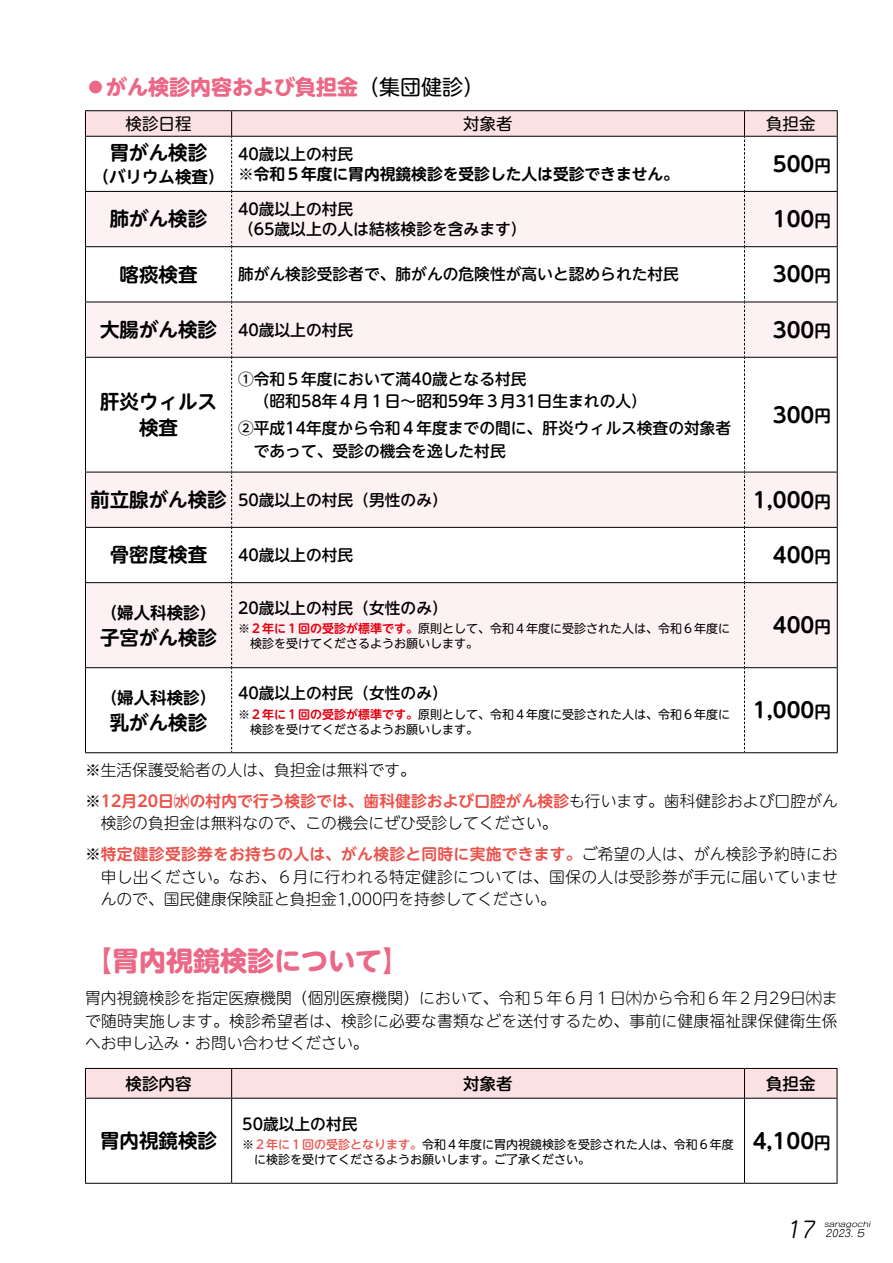
<style>
.page{position:relative;width:893px;height:1263px;background:#fff}
.page>*{position:absolute;margin:0;border:0;box-sizing:border-box;transform-origin:0 0}
.t1{font:700 27px "UD Shin M Go Pr 6";color:#eb6887}
.t2{font:italic 22.35px "Seurat Pro M";color:#000}
.t3{font:700 21px "UD Shin M Go Pr 6 De";color:#000}
.t4{font:700 21px "UD Shin M Go Pr 6";color:#eb6887}
.t5{font:700 19.5px/25.5px "UD Shin M Go Pr 6 De";color:#000;text-align:center}
.t6{font:700 16.5px "UD Shin M Go Pr 6 De";color:#000}
.t7{font:16.5px "UD Shin M Go Pr 6";color:#000}
.t8{font:500 16.5px "UD Shin M Go Pr 6";color:#000}
.t9{font:500 15.75px/22.5px "UD Shin M Go Pr 6";color:#000}
.t10{font:300 15.75px/22.5px "UD Shin M Go Pr 6";color:#000;text-align:justify}
.t11{font:700 15.75px "UD Shin M Go Pr 6 De";letter-spacing:.01em;color:#ea554e}
.t12{font:300 15.75px/22.5px "UD Shin M Go Pr 6";letter-spacing:.02em;color:#000}
.t13{font:700 15.75px "UD Shin M Go Pr 6 De";color:#000}
.t14{font:12px/15px "UD Shin M Go Pr 6";color:#000}
.t15{font:italic 10.05px "Seurat Pro M";color:#000;scale:.95 1}
.t16{font:italic 7.2px "Seurat Pro M";color:#000;scale:1.19 1}
.s1{font-weight:400;color:#000}
.s2{font-size:16.5px}
.s3{font-family:"UD Shin M Go Pr 6 De";font-weight:700;font-size:19.5px}
.s4{font-weight:500}
.s5{font-family:"UD Shin M Go Pr 6 De";font-weight:700;color:#e60012}
.s6{font-family:"UD Shin M Go Pr 6";font-weight:300;color:#000}
.s7{font-weight:500;color:#ea554e}
</style>
<div class="page">
<hr style="left:85px;top:110px;width:147px;height:1px;background:#000">
<hr style="left:232px;top:110px;width:512px;height:1px;background:#000">
<hr style="left:744px;top:110px;width:94px;height:1px;background:#000">
<hr style="left:85px;top:752px;width:147px;height:1px;background:#000">
<hr style="left:232px;top:752px;width:512px;height:1px;background:#000">
<hr style="left:744px;top:752px;width:94px;height:1px;background:#000">
<svg style="left:85px;top:111px;width:753px;height:641px"></svg>
<svg style="left:85px;top:1068px;width:753px;height:30px;background:#efd6d8"></svg>
<hr style="left:85px;top:1098px;width:147px;height:1px;background:#000">
<hr style="left:85px;top:1099px;width:1px;height:84px;background:#000">
<hr style="left:232px;top:1098px;width:512px;height:1px;background:#000">
<hr style="left:231px;top:1099px;width:1px;height:84px;background:#000">
<hr style="left:744px;top:1098px;width:93px;height:1px;background:#000">
<hr style="left:744px;top:1099px;width:1px;height:84px;background:#000">
<hr style="left:837px;top:1099px;width:1px;height:84px;background:#000">
<hr style="left:85px;top:1183px;width:147px;height:1px;background:#000">
<hr style="left:232px;top:1183px;width:512px;height:1px;background:#000">
<hr style="left:744px;top:1183px;width:93px;height:1px;background:#000">
<h3 class="t4" style="left:85px;top:69px;width:400px">⃝がん検診内容および負担金<span class="s1">（集団健診）</span></h3>
<p class="t7" style="left:126px;top:110px;width:67px">検診日程</p>
<p class="t7" style="left:463px;top:110px;width:51px">対象者</p>
<p class="t7" style="left:766px;top:110px;width:51px">負担金</p>
<p class="t5" style="left:110px;top:138px;width:99px">胃がん検診</p>
<p class="t6" style="left:93px;top:162px;width:133px">（バリウム検査）</p>
<p class="t9" style="left:238px;top:142px;width:117px">40歳以上の村民</p>
<p class="t13" style="left:238px;top:160px;width:443px">※令和５年度に胃内視鏡検診を受診した人は受診できません。</p>
<h3 class="t3" style="left:773px;top:146px;width:60px">500<span class="s2">円</span></h3>
<p class="t5" style="left:110px;top:205px;width:99px">肺がん検診</p>
<p class="t9" style="left:238px;top:199px;width:290px;line-height:19.5px">40歳以上の村民<br>（65歳以上の人は結核検診を含みます）</p>
<h3 class="t3" style="left:773px;top:201px;width:60px">100<span class="s2">円</span></h3>
<p class="t5" style="left:120px;top:260px;width:79px">喀痰検査</p>
<p class="t9" style="left:238px;top:262px;width:442px">肺がん検診受診者で、肺がんの危険性が高いと認められた村民</p>
<h3 class="t3" style="left:773px;top:256px;width:60px">300<span class="s2">円</span></h3>
<p class="t9" style="left:100px;top:317px;width:255px"><span class="s3">大腸がん検診</span> 40歳以上の村民</p>
<h3 class="t3" style="left:773px;top:312px;width:60px">300<span class="s2">円</span></h3>
<p class="t5" style="left:100px;top:388px;width:118px">肝炎ウィルス検査</p>
<p class="t9" style="left:254px;top:367px;width:395px;text-indent:-16px">①令和５年度において満40歳となる村民<br>（昭和58年４月１日～昭和59年３月31日生まれの人）</p>
<p class="t9" style="left:254px;top:416px;width:479px;text-indent:-16px">②平成14年度から令和４年度までの間に、肝炎ウィルス検査の対象者であって、受診の機会を逸した村民</p>
<h3 class="t3" style="left:773px;top:397px;width:60px">300<span class="s2">円</span></h3>
<p class="t9" style="left:90px;top:487px;width:359px"><span class="s3">前立腺がん検診</span> 50歳以上の村民（男性のみ）</p>
<h3 class="t3" style="left:753px;top:482px;width:79px">1,000<span class="s2">円</span></h3>
<p class="t5" style="left:110px;top:541px;width:99px">骨密度検査</p>
<p class="t9" style="left:238px;top:543px;width:117px">40歳以上の村民</p>
<h3 class="t3" style="left:773px;top:537px;width:60px">400<span class="s2">円</span></h3>
<p class="t6" style="left:101px;top:598px;width:117px">（婦人科検診）</p>
<p class="t5" style="left:100px;top:624px;width:119px">子宮がん検診</p>
<p class="t9" style="left:238px;top:596px;width:211px">20歳以上の村民（女性のみ）</p>
<p class="t14" style="left:250px;top:621px;width:481px;text-indent:-12px"><span class="s4">※</span><span class="s5">２年に１回の受診が標準です。</span>原則として、令和４年度に受診された人は、令和６年度に検診を受けてくださるようお願いします。</p>
<h3 class="t3" style="left:773px;top:607px;width:60px">400<span class="s2">円</span></h3>
<p class="t9" style="left:238px;top:681px;width:211px">40歳以上の村民（女性のみ）</p>
<p class="t14" style="left:250px;top:706px;width:481px;text-indent:-12px"><span class="s4">※</span><span class="s5">２年に１回の受診が標準です。</span>原則として、令和４年度に受診された人は、令和６年度に検診を受けてくださるようお願いします。</p>
<h3 class="t3" style="left:753px;top:692px;width:79px">1,000<span class="s2">円</span></h3>
<p class="t10" style="left:85px;top:757px;width:332px">※生活保護受給者の人は、負担金は無料です。</p>
<p class="t11" style="left:85px;top:787px;width:754px"><span class="s6">※</span>12月20日㈬の村内で行う検診では、歯科健診および口腔がん検診<span class="s6">も行います。歯科健診および口腔がん</span></p>
<p class="t10" style="left:101px;top:811px;width:458px">検診の負担金は無料なので、この機会にぜひ受診してください。</p>
<p class="t11" style="left:85px;top:841px;width:754px"><span class="s6">※</span>特定健診受診券をお持ちの人は、がん検診と同時に実施できます。<span class="s6">ご希望の人は、がん検診予約時にお</span></p>
<p class="t12" style="left:101px;top:864px;width:739px">申し出ください。なお、６月に行われる特定健診については、国保の人は受診券が手元に届いていませんので、国民健康保険証と負担金1,000円を持参してください。</p>
<h1 class="t1" style="left:85px;top:937px;width:325px">【胃内視鏡検診について】</h1>
<p class="t10" style="left:85px;top:986px;width:754px">胃内視鏡検診を指定医療機関（個別医療機関）において、令和５年６月１日㈭から令和６年２月29日㈭まで随時実施します。検診希望者は、検診に必要な書類などを送付するため、事前に健康福祉課保健衛生係へお申し込み・お問い合わせください。</p>
<p class="t8" style="left:126px;top:1069px;width:67px">検診内容</p>
<p class="t8" style="left:463px;top:1069px;width:51px">対象者</p>
<p class="t8" style="left:766px;top:1069px;width:51px">負担金</p>
<p class="t6" style="left:101px;top:683px;width:117px">（婦人科検診）</p>
<p class="t5" style="left:110px;top:709px;width:99px">乳がん検診</p>
<p class="t5" style="left:100px;top:1127px;width:118px">胃内視鏡検診</p>
<p class="t9" style="left:242px;top:1111px;width:117px">50歳以上の村民</p>
<p class="t14" style="left:254px;top:1136px;width:481px;text-indent:-12px">※<span class="s7">２年に１回の受診となります。</span>令和４年度に胃内視鏡検診を受診された人は、令和６年度に検診を受けてくださるようお願いします。ご了承ください。</p>
<h3 class="t3" style="left:753px;top:1123px;width:79px">4,100<span class="s2">円</span></h3>
<h2 class="t2" style="left:785px;top:1215px;width:35px">17</h2>
<p class="t16" style="left:824px;top:1219px;width:41px">sanagochi</p>
<p class="t15" style="left:825px;top:1227px;width:46px">2023. ５</p>
</div>
